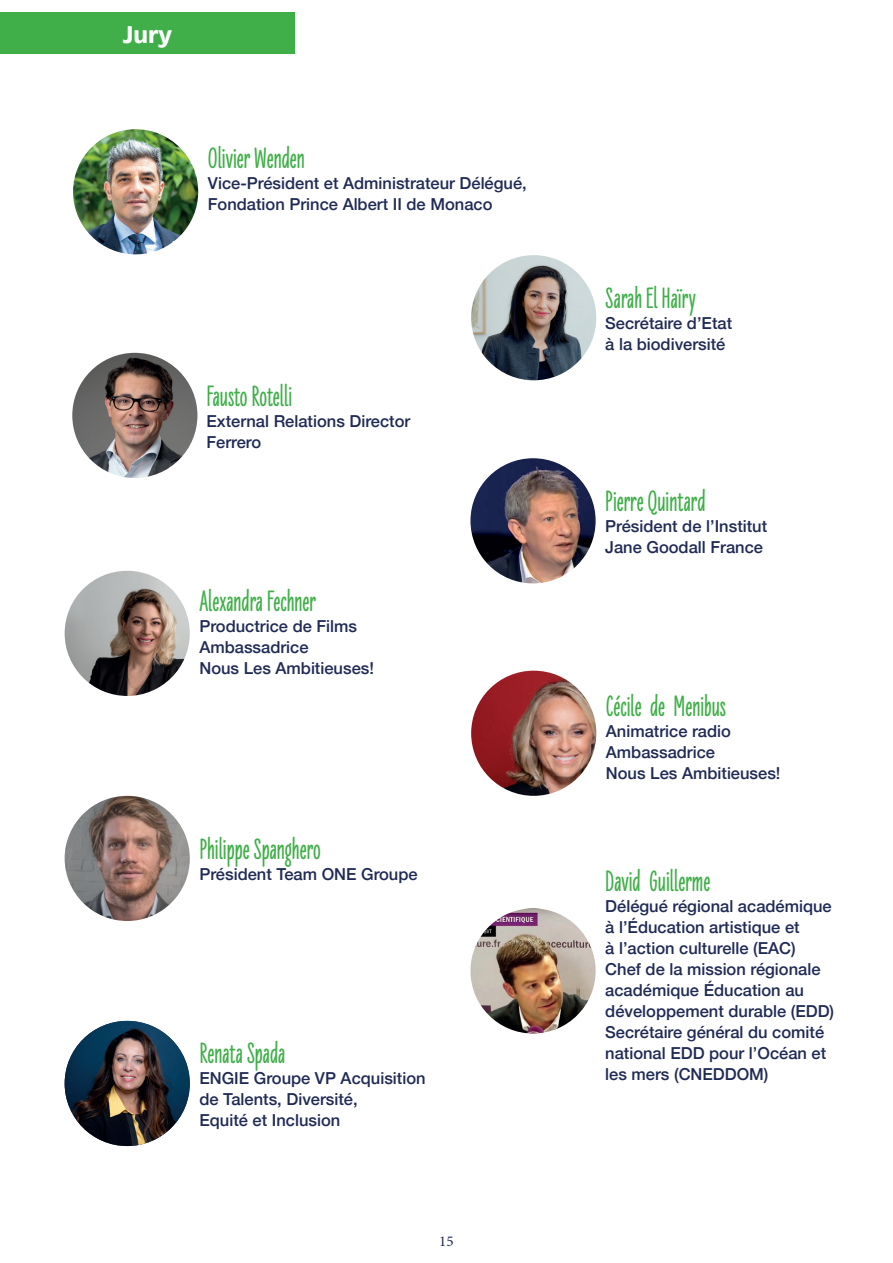
<style>
.page{position:relative;width:893px;height:1263px;background:#fff}
.page>*{position:absolute;margin:0;border:0;box-sizing:border-box;transform-origin:0 0}
.t1{font:900 30px "Liebe Erika";color:#40ae49}
.t2{font:700 25.5px "Massilia";color:#fff}
.t3{font:500 16.5px/21px "Helvetica Neue";color:#202b55}
.t4{font:15px "Minion Pro";color:#202b55}
</style>
<div class="page">
<div style="left:0;top:12px;width:295px;height:42px;background:#40ae49"></div>
<img style="left:471px;top:255px;width:125px;height:125px;border-radius:63px">
<img style="left:471px;top:671px;width:125px;height:125px;border-radius:63px">
<img style="left:470px;top:458px;width:126px;height:125px;border-radius:63px">
<img style="left:65px;top:571px;width:125px;height:125px;border-radius:63px">
<img style="left:65px;top:796px;width:125px;height:125px;border-radius:63px">
<img style="left:65px;top:1021px;width:125px;height:125px;border-radius:63px">
<img style="left:470px;top:908px;width:126px;height:125px;border-radius:63px">
<img style="left:72px;top:353px;width:125px;height:125px;border-radius:63px">
<img style="left:73px;top:129px;width:125px;height:125px;border-radius:63px">
<h2 class="t2" style="left:123px;top:17px;width:51px">Jury</h2>
<h1 class="t1" style="left:208px;top:142px;width:98px">Olivier Wenden</h1>
<p class="t3" style="left:208px;top:172px;width:320px">Vice-Président et Administrateur Délégué,<br>Fondation Prince Albert II de Monaco</p>
<h1 class="t1" style="left:206px;top:379px;width:87px">Fausto Rotelli</h1>
<p class="t3" style="left:206px;top:409px;width:205px">External Relations Director<br>Ferrero</p>
<h1 class="t1" style="left:199px;top:585px;width:118px">Alexandra Fechner</h1>
<p class="t3" style="left:199px;top:614px;width:176px">Productrice de Films<br>Ambassadrice<br>Nous Les Ambitieuses!</p>
<h1 class="t1" style="left:199px;top:833px;width:123px">Philippe Spanghero</h1>
<p class="t3" style="left:199px;top:862px;width:220px">Président Team ONE Groupe</p>
<h1 class="t1" style="left:199px;top:1037px;width:87px">Renata Spada</h1>
<p class="t3" style="left:199px;top:1066px;width:228px">ENGIE Groupe VP Acquisition de Talents, Diversité,<br>Equité et Inclusion</p>
<p class="t4" style="left:439px;top:1231px;width:16px">15</p>
<h1 class="t1" style="left:605px;top:281px;width:92px">Sarah El Haïry</h1>
<p class="t3" style="left:605px;top:311px;width:128px">Secrétaire d’Etat à la biodiversité</p>
<h1 class="t1" style="left:605px;top:484px;width:102px">Pierre Quintard</h1>
<p class="t3" style="left:605px;top:514px;width:163px">Président de l’Institut<br>Jane Goodall France</p>
<h1 class="t1" style="left:606px;top:690px;width:122px">Cécile de Menibus</h1>
<p class="t3" style="left:606px;top:719px;width:176px">Animatrice radio<br>Ambassadrice<br>Nous Les Ambitieuses!</p>
<h1 class="t1" style="left:605px;top:864px;width:107px">David Guillerme</h1>
<p class="t3" style="left:605px;top:894px;width:230px">Délégué régional académique à l’Éducation artistique et<br>à l’action culturelle (EAC)<br>Chef de la mission régionale académique Éducation au développement durable (EDD)<br>Secrétaire général du comité national EDD pour l’Océan et les mers (CNEDDOM)</p>
</div>
